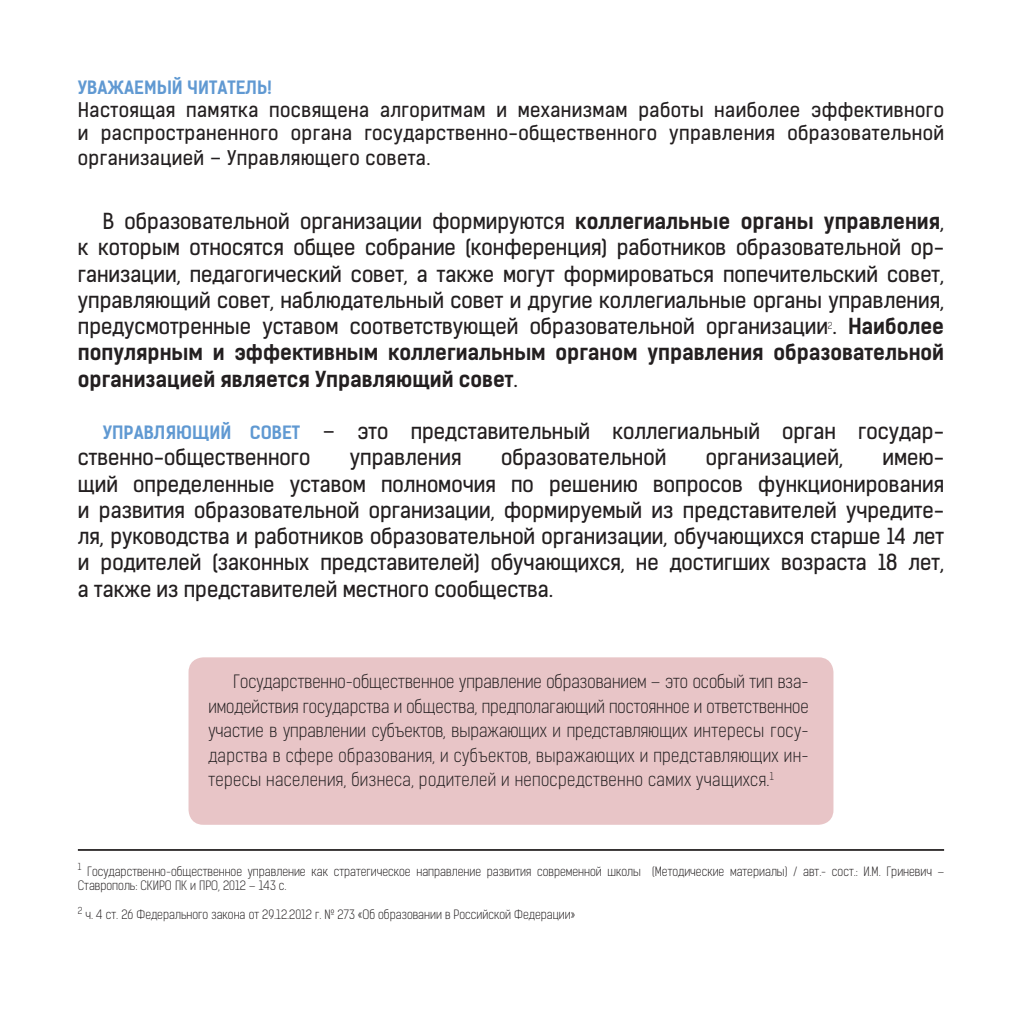
<style>
.page{position:relative;width:1022px;height:1022px;background:#fff}
.page>*{position:absolute;margin:0;border:0;box-sizing:border-box;transform-origin:0 0}
.t1{font:21px/26.2px "Kelson Sans Regular RU";color:#231f20;text-align:justify}
.t2{font:21px/26.2px "Kelson Sans Bold RU";color:#231f20}
.t3{font:19.25px/23.1px "Kelson Sans Regular RU";letter-spacing:.02em;color:#231f20}
.t4{font:17.5px/24.5px "Kelson Sans Light RU";letter-spacing:.02em;color:#231f20;text-align:justify}
.t5{font:17.5px "Kelson Sans Bold RU";color:#6099d2}
.t6{font:12.25px/14.7px "Kelson Sans Light RU";color:#231f20}
.t7{font:9.1px "Kelson Sans Light RU";color:#231f20}
.s1{font-family:"Kelson Sans Bold RU"}
.s2{font-family:"Kelson Sans Regular RU"}
.s3{font-family:"Kelson Sans Bold RU";font-size:17.5px;color:#6099d2}
</style>
<div class="page">
<hr style="left:78px;top:849px;width:866px;height:2px;background:#231f20">
<div style="left:189px;top:657px;width:644px;height:168px;background:#e8c5c7;border-radius:15px"></div>
<p class="t5" style="left:78px;top:76px;width:196px">УВАЖАЕМЫЙ ЧИТАТЕЛЬ!</p>
<p class="t3" style="left:78px;top:98px;width:868px">Настоящая памятка посвящена алгоритмам и механизмам работы наиболее эффективного и распространенного органа государственно-общественного управления образовательной</p>
<p class="t3" style="left:78px;top:146px;width:354px">организацией – Управляющего совета.</p>
<p class="t1" style="left:78px;top:208px;width:868px;text-indent:25px">В образовательной организации формируются <span class="s1">коллегиальные органы управления</span>, к которым относятся общее собрание (конференция) работников образовательной ор&shy;ганизации, педагогический совет, а также могут формироваться попечительский совет, управляющий совет, наблюдательный совет и другие коллегиальные органы управления, предусмотренные уставом соответствующей образовательной организации . <span class="s1">Наиболее</span></p>
<p class="t7" style="left:828px;top:320px;width:6px">2</p>
<p class="t2" style="left:78px;top:339px;width:868px">популярным и эффективным коллегиальным органом управления образовательной организацией является Управляющий совет<span class="s2">.</span></p>
<p class="t1" style="left:78px;top:418px;width:868px;text-indent:25px"><span class="s3">УПРАВЛЯЮЩИЙ СОВЕТ</span> – это представительный коллегиальный орган государ&shy;ственно-общественного</p>
<p class="t1" style="left:350px;top:444px;width:113px">управления</p>
<p class="t1" style="left:501px;top:444px;width:167px">образовательной</p>
<p class="t1" style="left:706px;top:444px;width:139px">организацией,</p>
<p class="t1" style="left:78px;top:444px;width:868px;text-indent:805px">имею&shy;щий определенные уставом полномочия по решению вопросов функционирования и развития образовательной организации, формируемый из представителей учредите&shy;ля, руководства и работников образовательной организации, обучающихся старше 14 лет и родителей (законных представителей) обучающихся, не достигших возраста 18 лет, а также из представителей местного сообщества.</p>
<p class="t4" style="left:208px;top:670px;width:602px;text-indent:25px">Государственно-общественное управление образованием – это особый тип вза&shy;имодействия государства и общества, предполагающий постоянное и ответственное участие в управлении субъектов, выражающих и представляющих интересы госу&shy;дарства в сфере образования, и субъектов, выражающих и представляющих ин&shy;тересы населения, бизнеса, родителей и непосредственно самих учащихся.<sup>1</sup></p>
<p class="t6" style="left:78px;top:864px;width:868px"><sup>1</sup> Государственно-общественное управление как стратегическое направление развития современной школы (Методические материалы) / авт.- сост.: И.М. Гриневич –<br>Ставрополь: СКИРО ПК и ПРО, 2012 – 143 с.</p>
<p class="t6" style="left:78px;top:907px;width:499px"><sup>2</sup> ч. 4 ст. 26 Федерального закона от 29.12.2012 г. № 273 «Об образовании в Российской Федерации»</p>
</div>
